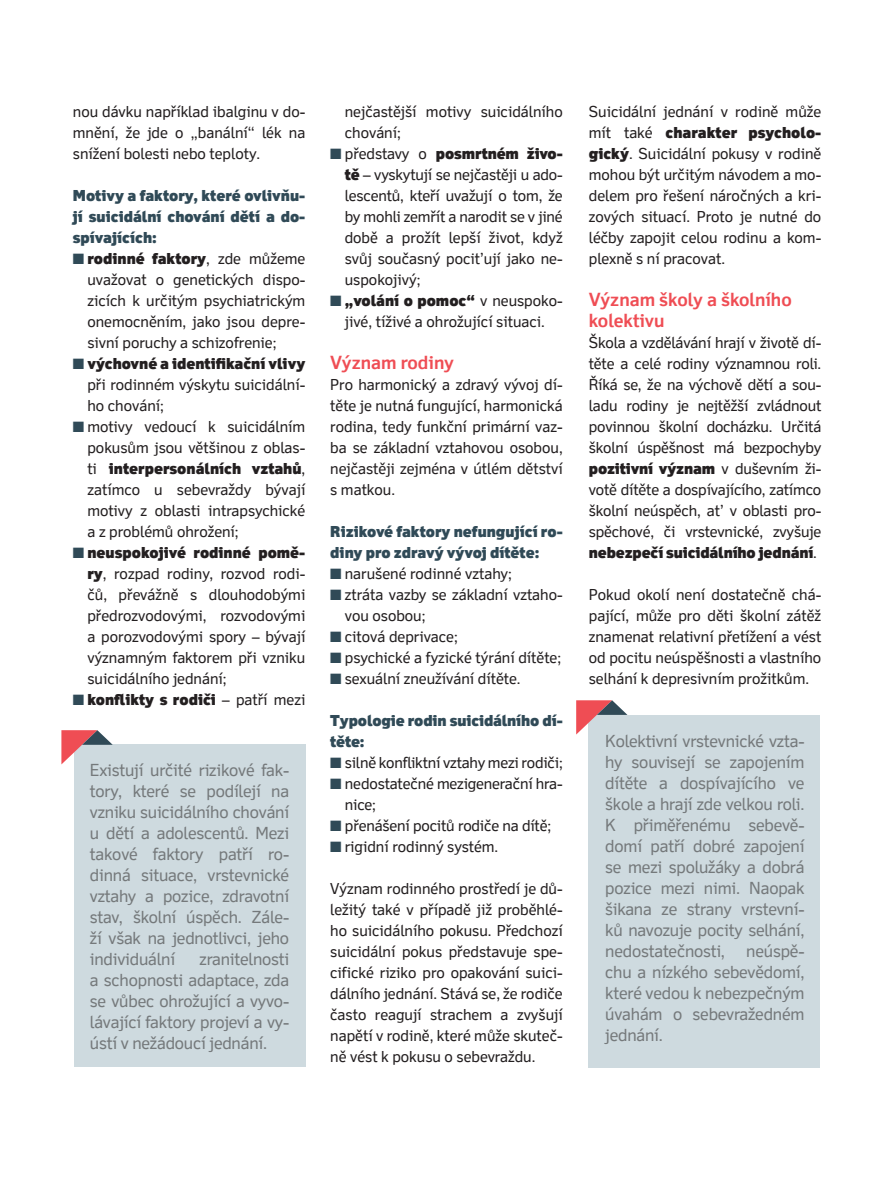
<style>
.page{position:relative;width:893px;height:1191px;background:#fff}
.page>*{position:absolute;margin:0;border:0;box-sizing:border-box;transform-origin:0 0}
.t1{font:700 18px/21px "Felbridge W04";color:#ef4d54}
.t2{font:16.5px/21px "Felbridge W01";letter-spacing:-.01em;color:#75797b;text-align:justify}
.t3{font:15px/21px "Felbridge W01";color:#231f20;text-align:justify}
.t4{font:900 15px/21px "Felbridge W04";color:#304a57}
.t5{font:900 15px "Felbridge W04";color:#231f20}
.s1{color:#304a57}
.s2{font-family:"Felbridge W04";font-weight:900}
.s3{font-family:"Felbridge W01";font-weight:400}
</style>
<div class="page">
<div style="left:74px;top:744px;width:231px;height:322px;background:#cedadf"></div>
<div style="left:589px;top:715px;width:231px;height:352px;background:#cedadf"></div>
<svg style="left:61px;top:730px;width:52px;height:34px"></svg>
<svg style="left:576px;top:700px;width:51px;height:34px"></svg>
<p class="t3" style="left:73px;top:100px;width:234px">nou dávku například ibalginu v do&shy;mnění, že jde o „banální“ lék na snížení bolesti nebo teploty.</p>
<p class="t4" style="left:73px;top:185px;width:234px;text-align:justify">Motivy a faktory, které ovlivňu&shy;jí suicidální chování dětí a do&shy;spívajících:</p>
<p class="t3" style="left:87px;top:247px;width:219px;text-indent:-15px"><span class="s1">■</span> <span class="s2">rodinné faktory</span>, zde můžeme uvažovat o genetických dispo&shy;zicích k určitým psychiatrickým onemocněním, jako jsou depre&shy;sivní poruchy a schizofrenie;</p>
<p class="t3" style="left:87px;top:352px;width:219px;text-indent:-15px"><span class="s1">■</span> <span class="s2">výchovné a identifikační vlivy </span>při rodinném výskytu suicidální&shy;ho chování;</p>
<p class="t3" style="left:87px;top:415px;width:219px;text-indent:-15px"><span class="s1">■</span> motivy vedoucí k suicidálním pokusům jsou většinou z oblas&shy;ti <span class="s2">interpersonálních vztahů</span>, zatímco u sebevraždy bývají motivy z oblasti intrapsychické a z problémů ohrožení;</p>
<p class="t3" style="left:87px;top:541px;width:219px;text-indent:-15px"><span class="s1">■</span> <span class="s2">neuspokojivé rodinné pomě&shy;ry</span>, rozpad rodiny, rozvod rodi&shy;čů, převážně s dlouhodobými předrozvodovými, rozvodovými a porozvodovými spory – bývají významným faktorem při vzniku suicidálního jednání;</p>
<p class="t5" style="left:73px;top:691px;width:234px"><span class="s1">■</span> konflikty s rodiči <span class="s3">– patří mezi</span></p>
<p class="t2" style="left:90px;top:758px;width:201px">Existují určité rizikové fak&shy;tory, které se podílejí na vzniku suicidálního chování u dětí a adolescentů. Mezi takové faktory patří ro&shy;dinná situace, vrstevnické vztahy a pozice, zdravotní stav, školní úspěch. Zále&shy;ží však na jednotlivci, jeho individuální</p>
<p class="t2" style="left:90px;top:947px;width:201px;text-indent:110px">zranitelnosti a schopnosti adaptace, zda se vůbec ohrožující a vyvo&shy;lávající faktory projeví a vy&shy;ústí v nežádoucí jednání.</p>
<p class="t3" style="left:345px;top:100px;width:219px">nejčastější motivy suicidálního chování;</p>
<p class="t3" style="left:345px;top:142px;width:219px;text-indent:-15px"><span class="s1">■</span> představy o <span class="s2">posmrtném živo&shy;tě</span> – vyskytují se nejčastěji u ado&shy;lescentů, kteří uvažují o tom, že by mohli zemřít a narodit se v jiné době a prožít lepší život, když svůj současný pociťují jako ne&shy;uspokojivý;</p>
<p class="t3" style="left:330px;top:289px;width:234px;text-align:center"><span class="s1">■</span> <span class="s2">„volání o pomoc“</span> v neuspoko&shy;jivé, tíživé a ohrožující situaci.</p>
<p class="t1" style="left:330px;top:352px;width:125px">Význam rodiny</p>
<p class="t3" style="left:330px;top:373px;width:234px">Pro harmonický a zdravý vývoj dí&shy;těte je nutná fungující, harmonická rodina, tedy funkční primární vaz&shy;ba se základní vztahovou osobou, nejčastěji zejména v útlém dětství s matkou.</p>
<p class="t4" style="left:330px;top:521px;width:234px">Rizikové faktory nefungující ro&shy;diny pro zdravý vývoj dítěte:</p>
<p class="t3" style="left:330px;top:562px;width:183px"><span class="s1">■</span> narušené rodinné vztahy;</p>
<p class="t3" style="left:345px;top:583px;width:219px;text-indent:-15px"><span class="s1">■</span> ztráta vazby se základní vztaho&shy;vou osobou;</p>
<p class="t3" style="left:330px;top:625px;width:129px"><span class="s1">■</span> citová deprivace;</p>
<p class="t3" style="left:330px;top:646px;width:232px"><span class="s1">■</span> psychické a fyzické týrání dítěte;</p>
<p class="t3" style="left:330px;top:667px;width:192px"><span class="s1">■</span> sexuální zneužívání dítěte.</p>
<p class="t4" style="left:330px;top:710px;width:234px">Typologie rodin suicidálního dí&shy;těte:</p>
<p class="t3" style="left:330px;top:751px;width:234px"><span class="s1">■</span> silně konfliktní vztahy mezi rodiči;</p>
<p class="t3" style="left:345px;top:772px;width:219px;text-indent:-15px"><span class="s1">■</span> nedostatečné mezigenerační hra&shy;nice;</p>
<p class="t3" style="left:330px;top:814px;width:222px"><span class="s1">■</span> přenášení pocitů rodiče na dítě;</p>
<p class="t3" style="left:330px;top:835px;width:170px"><span class="s1">■</span> rigidní rodinný systém.</p>
<p class="t3" style="left:330px;top:877px;width:234px">Význam rodinného prostředí je dů&shy;ležitý také v případě již proběhlé&shy;ho suicidálního pokusu. Předchozí suicidální pokus představuje spe&shy;cifické riziko pro opakování suici&shy;dálního jednání. Stává se, že rodiče často reagují strachem a zvyšují napětí v rodině, které může skuteč&shy;ně vést k pokusu o sebevraždu.</p>
<p class="t3" style="left:589px;top:100px;width:234px">Suicidální jednání v rodině může mít také <span class="s2">charakter psycholo&shy;gický</span>. Suicidální pokusy v rodině mohou být určitým návodem a mo&shy;delem pro řešení náročných a kri&shy;zových situací. Proto je nutné do léčby zapojit celou rodinu a kom&shy;plexně s ní pracovat.</p>
<p class="t1" style="left:589px;top:289px;width:204px">Význam školy a školního kolektivu</p>
<p class="t3" style="left:589px;top:331px;width:234px">Škola a vzdělávání hrají v životě dí&shy;těte a celé rodiny významnou roli.<br>Říká se, že na výchově dětí a sou&shy;ladu rodiny je nejtěžší zvládnout povinnou školní docházku. Určitá školní úspěšnost má bezpochyby <span class="s2">pozitivní význam</span> v duševním ži&shy;votě dítěte a dospívajícího, zatímco školní neúspěch, ať v oblasti pro&shy;spěchové, či vrstevnické, zvyšuje <span class="s2">nebezpečí suicidálního jednání</span>.</p>
<p class="t3" style="left:589px;top:583px;width:234px">Pokud okolí není dostatečně chá&shy;pající, může pro děti školní zátěž znamenat relativní přetížení a vést od pocitu neúspěšnosti a vlastního selhání k depresivním prožitkům.</p>
<p class="t2" style="left:605px;top:730px;width:201px">Kolektivní vrstevnické vzta&shy;hy souvisejí se zapojením dítěte a dospívajícího ve škole a hrají zde velkou roli.<br>K přiměřenému sebevě&shy;domí patří dobré zapojení se mezi spolužáky a dobrá pozice mezi nimi. Naopak šikana ze strany vrstevní&shy;ků navozuje pocity selhání, nedostatečnosti,</p>
<p class="t2" style="left:605px;top:940px;width:201px;text-indent:141px">neúspě&shy;chu a nízkého sebevědomí, které vedou k nebezpečným úvahám o sebevražedném jednání.</p>
</div>
